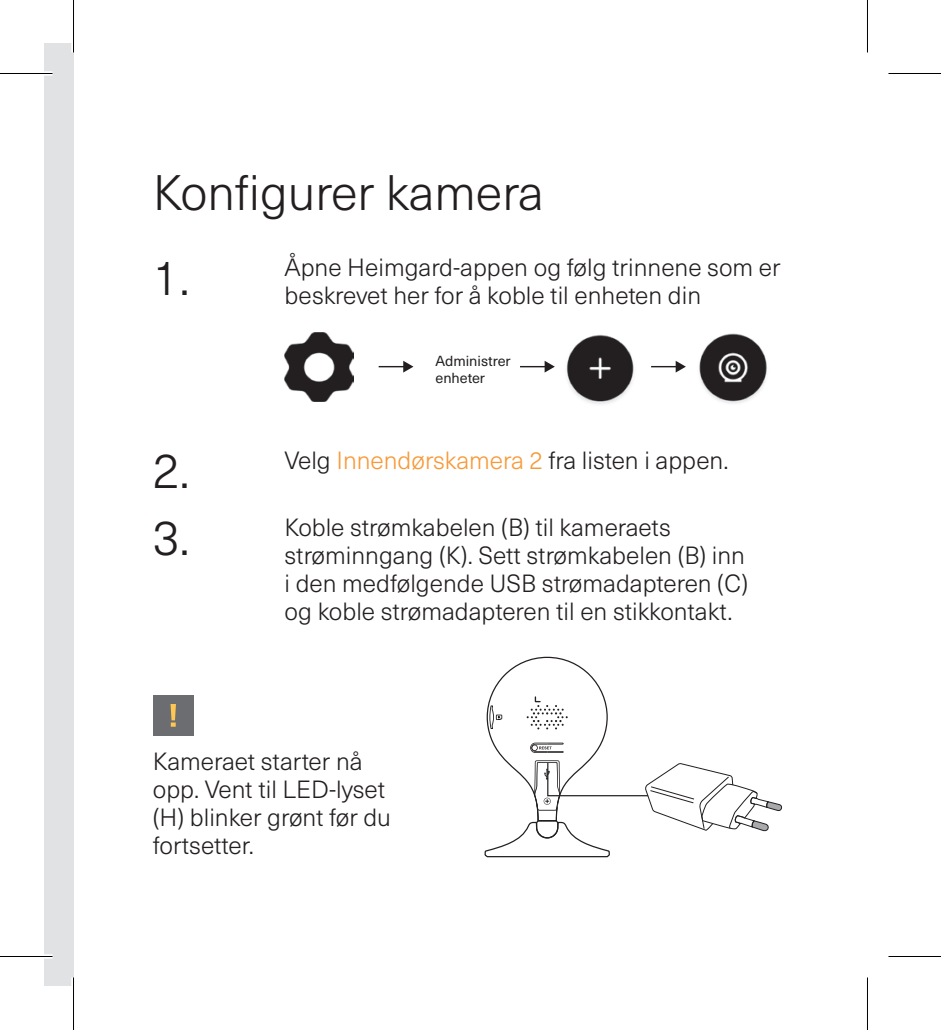
<style>
.page{position:relative;width:941px;height:1030px;background:#fff}
.page>*{position:absolute;margin:0;border:0;box-sizing:border-box;transform-origin:0 0}
.Hedings_2{font:300 49px "Neue Haas Unica W1 G";color:#231f20}
.Numbers_in_user_manu{font:300 49px "Neue Haas Unica W1 G";color:#231f20}
.Standard_txt_user_ma{font:300 24.5px/28px "Neue Haas Unica W1 G";color:#231f20}
.t1{font:14.35px/17.2px "Neue Haas Unica W1 G";color:#231f20}
.s1{color:#f89937}
</style>
<div class="page">
<div style="left:44px;top:44px;width:30px;height:942px;background:#e1e2e4"></div>
<img style="left:284px;top:333px;width:69px;height:69px">
<img style="left:566px;top:334px;width:68px;height:70px">
<img style="left:699px;top:333px;width:68px;height:71px">
<svg style="left:379px;top:361px;width:34px;height:12px"></svg>
<svg style="left:520px;top:361px;width:35px;height:12px"></svg>
<svg style="left:651px;top:361px;width:35px;height:12px"></svg>
<div style="left:153px;top:695px;width:41px;height:41px;background:#6c6d70"></div>
<div style="left:170px;top:704px;width:6px;height:16px;background:#fec653"></div>
<svg style="left:171px;top:722px;width:5px;height:5px"></svg>
<svg style="left:484px;top:657px;width:298px;height:200px"></svg>
<div style="left:0;top:71px;width:52px;height:5px;background:#fff"></div>
<div style="left:0;top:954px;width:52px;height:5px;background:#fff"></div>
<div style="left:71px;top:0;width:5px;height:52px;background:#fff"></div>
<div style="left:71px;top:977px;width:5px;height:53px;background:#fff"></div>
<hr style="left:0;top:73px;width:52px;height:1px;background:#000">
<hr style="left:888px;top:73px;width:53px;height:1px;background:#000">
<hr style="left:0;top:956px;width:52px;height:1px;background:#000">
<hr style="left:888px;top:956px;width:53px;height:1px;background:#000">
<hr style="left:73px;top:0;width:1px;height:52px;background:#000">
<hr style="left:73px;top:977px;width:1px;height:53px;background:#000">
<hr style="left:867px;top:0;width:1px;height:52px;background:#000">
<hr style="left:867px;top:977px;width:1px;height:53px;background:#000">
<p class="Hedings_2" style="left:153px;top:157px;width:392px">Konfigurer kamera</p>
<p class="Numbers_in_user_manu" style="left:153px;top:242px;width:38px">1.</p>
<p class="Numbers_in_user_manu" style="left:153px;top:435px;width:38px">2.</p>
<p class="Numbers_in_user_manu" style="left:153px;top:502px;width:38px">3.</p>
<p class="Standard_txt_user_ma" style="left:284px;top:252px;width:498px">Åpne Heimgard-appen og følg trinnene som er beskrevet her for å koble til enheten din</p>
<p class="t1" style="left:435px;top:351px;width:77px">Administrer enheter</p>
<p class="Standard_txt_user_ma" style="left:284px;top:445px;width:445px">Velg <span class="s1">Innendørskamera 2</span> fra listen i appen.</p>
<p class="Standard_txt_user_ma" style="left:284px;top:512px;width:465px">Koble strømkabelen (B) til kameraets strøminngang (K). Sett strømkabelen (B) inn i den medfølgende USB strømadapteren (C) og koble strømadapteren til en stikkontakt.</p>
<p class="Standard_txt_user_ma" style="left:153px;top:746px;width:240px">Kameraet starter nå opp. Vent til LED-lyset (H) blinker grønt før du fortsetter.</p>
</div>
